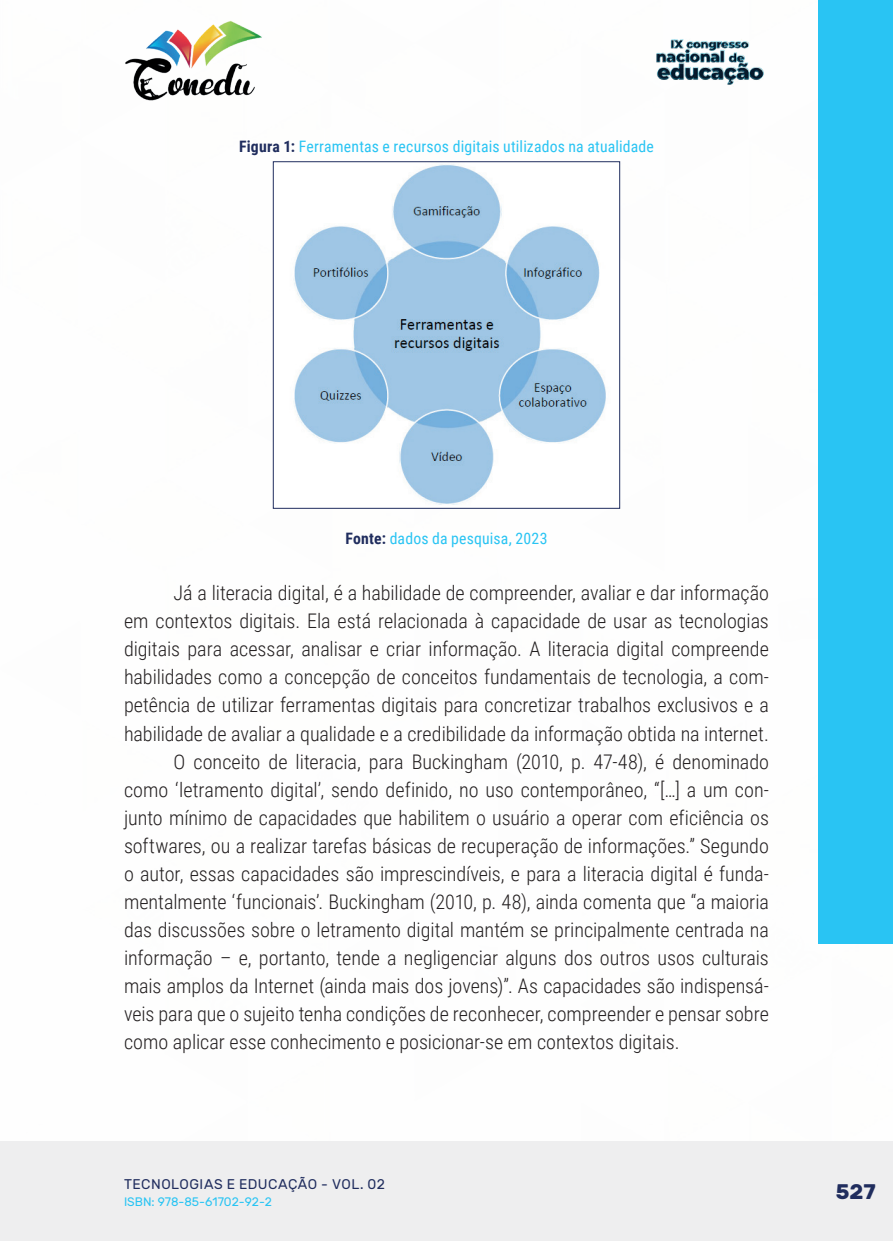
<style>
.page{position:relative;width:893px;height:1241px;background:#fff}
.page>*{position:absolute;margin:0;border:0;box-sizing:border-box;transform-origin:0 0}
.t1{font:700 21px "Rubik";color:#202d5e}
._9_CORPO{font:300 20.12px/28px "Roboto Condensed";letter-spacing:-.005em;color:#231f20;text-align:justify}
._14_LEGENDAS{font:15.75px "Roboto Condensed";letter-spacing:.01em;color:#29c4f3}
._15_FONTES{font:15.75px "Roboto Condensed";letter-spacing:.01em;color:#29c4f3}
.t2{font:14px "Rubik";letter-spacing:.035em;color:#202d5e}
.t3{font:12.25px "Rubik";color:#29c4f3}
.s1{font-weight:700;color:#202d5e}
</style>
<div class="page">
<div style="left:0;top:1141px;width:893px;height:99px;background:#eeeeef"></div>
<div style="left:819px;top:0;width:74px;height:943px;background:#29c4f3"></div>
<img style="left:125px;top:20px;width:137px;height:81px">
<img style="left:656px;top:39px;width:108px;height:46px">
<img style="left:293px;top:164px;width:313px;height:341px">
<div style="left:273px;top:161px;width:347px;height:347px;border:1px solid #202d5e"></div>
<p class="_14_LEGENDAS" style="left:239px;top:135px;width:416px"><span class="s1">Figura 1:</span> Ferramentas e recursos digitais utilizados na atualidade</p>
<p class="_15_FONTES" style="left:345px;top:527px;width:204px"><span class="s1">Fonte:</span> dados da pesquisa, 2023</p>
<p class="_9_CORPO" style="left:124px;top:578px;width:646px;text-indent:50px">Já a literacia digital, é a habilidade de compreender, avaliar e dar informação em contextos digitais. Ela está relacionada à capacidade de usar as tecnologias digitais para acessar, analisar e criar informação. A literacia digital compreende habilidades como a concepção de conceitos fundamentais de tecnologia, a com&shy;petência de utilizar ferramentas digitais para concretizar trabalhos exclusivos e a habilidade de avaliar a qualidade e a credibilidade da informação obtida na internet.</p>
<p class="_9_CORPO" style="left:124px;top:746px;width:646px;text-indent:50px">O conceito de literacia, para Buckingham (2010, p. 47-48), é denominado como ‘letramento digital’, sendo definido, no uso contemporâneo, “[…] a um con&shy;junto mínimo de capacidades que habilitem o usuário a operar com eficiência os softwares, ou a realizar tarefas básicas de recuperação de informações.” Segundo o autor, essas capacidades são imprescindíveis, e para a literacia digital é funda&shy;mentalmente ‘funcionais’. Buckingham (2010, p. 48), ainda comenta que “a maioria das discussões sobre o letramento digital mantém se principalmente centrada na informação – e, portanto, tende a negligenciar alguns dos outros usos culturais mais amplos da Internet (ainda mais dos jovens)”. As capacidades são indispensá&shy;veis para que o sujeito tenha condições de reconhecer, compreender e pensar sobre como aplicar esse conhecimento e posicionar-se em contextos digitais.</p>
<p class="t2" style="left:124px;top:1175px;width:263px">TECNOLOGIAS E EDUCAÇÃO - VOL. 02</p>
<p class="t3" style="left:124px;top:1194px;width:150px">ISBN: 978-85-61702-92-2</p>
<p class="t1" style="left:836px;top:1179px;width:42px">527</p>
</div>
